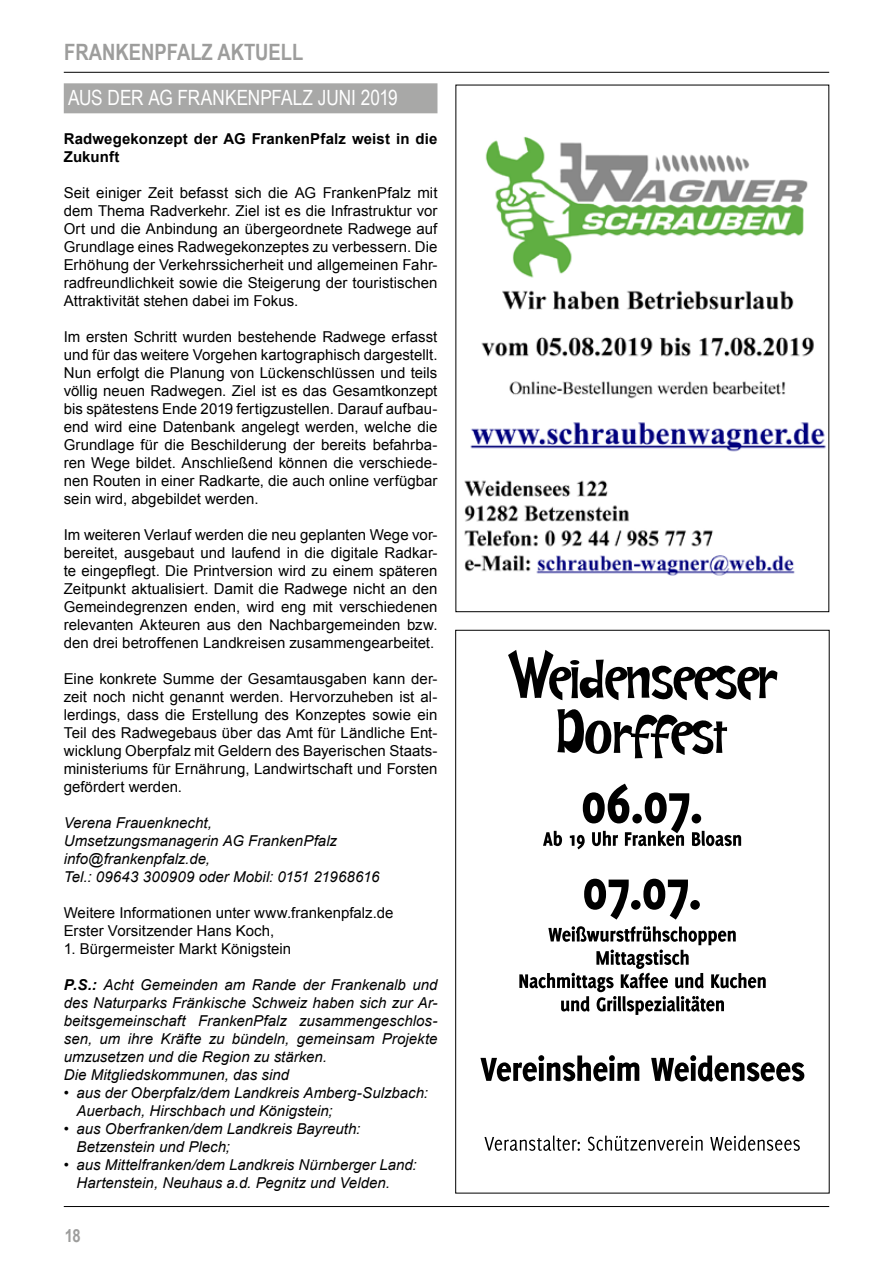
<style>
.page{position:relative;width:893px;height:1263px;background:#fff}
.page>*{position:absolute;margin:0;border:0;box-sizing:border-box;transform-origin:0 0}
.t1{font:700 22.5px "Arial Narrow";color:#9d9d9c}
.t2{font:21px "Arial Narrow";letter-spacing:-.005em;color:#fff}
.t3{font:700 18px "Arial Narrow";color:#9d9d9c}
.t4{font:15px/18px "Arial";letter-spacing:.005em;color:#000;text-align:justify}
.t5{font:italic 15px/18px "Arial";color:#000}
.t6{font:700 15px/18px "Arial";letter-spacing:.01em;color:#000}
.s1{font-weight:700}
</style>
<div class="page">
<hr style="left:64px;top:72px;width:765px;height:1px;background:#000">
<hr style="left:64px;top:1206px;width:765px;height:1px;background:#000">
<div style="left:64px;top:83px;width:373px;height:30px;background:#a8a8a7"></div>
<img style="left:464px;top:137px;width:362px;height:439px">
<svg style="left:484px;top:1135px;width:316px;height:16px"></svg>
<svg style="left:480px;top:1055px;width:325px;height:26px"></svg>
<svg style="left:519px;top:926px;width:247px;height:89px"></svg>
<svg style="left:584px;top:879px;width:116px;height:40px"></svg>
<svg style="left:543px;top:784px;width:198px;height:65px"></svg>
<svg style="left:508px;top:650px;width:269px;height:108px"></svg>
<h1 class="t1" style="left:64px;top:35px;width:241px">FRANKENPFALZ AKTUELL</h1>
<h2 class="t2" style="left:68px;top:82px;width:331px">AUS DER AG FRANKENPFALZ JUNI 2019</h2>
<p class="t6" style="left:64px;top:130px;width:375px">Radwegekonzept der AG FrankenPfalz weist in die<br>Zukunft</p>
<p class="t4" style="left:64px;top:184px;width:375px">Seit einiger Zeit befasst sich die AG FrankenPfalz mit dem Thema Radverkehr. Ziel ist es die Infrastruktur vor Ort und die Anbindung an übergeordnete Radwege auf Grundlage eines Radwegekonzeptes zu verbessern. Die Erhöhung der Verkehrssicherheit und allgemeinen Fahr&shy;radfreundlichkeit sowie die Steigerung der touristischen Attraktivität stehen dabei im Fokus.</p>
<p class="t4" style="left:64px;top:328px;width:375px">Im ersten Schritt wurden bestehende Radwege erfasst und für das weitere Vorgehen kartographisch dargestellt.<br>Nun erfolgt die Planung von Lückenschlüssen und teils völlig neuen Radwegen. Ziel ist es das Gesamtkonzept bis spätestens Ende 2019 fertigzustellen. Darauf aufbau&shy;end wird eine Datenbank angelegt werden, welche die Grundlage für die Beschilderung der bereits befahrba&shy;ren Wege bildet. Anschließend können die verschiede&shy;nen Routen in einer Radkarte, die auch online verfügbar sein wird, abgebildet werden.</p>
<p class="t4" style="left:64px;top:526px;width:375px">Im weiteren Verlauf werden die neu geplanten Wege vor&shy;bereitet, ausgebaut und laufend in die digitale Radkar&shy;te eingepflegt. Die Printversion wird zu einem späteren Zeitpunkt aktualisiert. Damit die Radwege nicht an den Gemeindegrenzen enden, wird eng mit verschiedenen relevanten Akteuren aus den Nachbargemeinden bzw. den drei betroffenen Landkreisen zusammengearbeitet.</p>
<p class="t4" style="left:64px;top:670px;width:375px">Eine konkrete Summe der Gesamtausgaben kann der&shy;zeit noch nicht genannt werden. Hervorzuheben ist al&shy;lerdings, dass die Erstellung des Konzeptes sowie ein Teil des Radwegebaus über das Amt für Ländliche Ent&shy;wicklung Oberpfalz mit Geldern des Bayerischen Staats&shy;ministeriums für Ernährung, Landwirtschaft und Forsten gefördert werden.</p>
<p class="t5" style="left:64px;top:814px;width:317px">Verena Frauenknecht,<br>Umsetzungsmanagerin AG FrankenPfalz info@frankenpfalz.de,<br>Tel.: 09643 300909 oder Mobil: 0151 21968616</p>
<p class="t4" style="left:64px;top:904px;width:331px">Weitere Informationen unter www.frankenpfalz.de<br>Erster Vorsitzender Hans Koch,</p>
<p class="t4" style="left:64px;top:940px;width:229px">1. Bürgermeister Markt Königstein</p>
<p class="t5" style="left:64px;top:976px;width:375px"><span class="s1">P.S.:</span> Acht Gemeinden am Rande der Frankenalb und des Naturparks Fränkische Schweiz haben sich zur Ar&shy;beitsgemeinschaft FrankenPfalz zusammengeschlos&shy;sen, um ihre Kräfte zu bündeln, gemeinsam Projekte umzusetzen und die Region zu stärken.<br>Die Mitgliedskommunen, das sind</p>
<p class="t5" style="left:77px;top:1084px;width:353px;text-indent:-13px">• aus der Oberpfalz/dem Landkreis Amberg-Sulzbach:<br>Auerbach, Hirschbach und Königstein;</p>
<p class="t5" style="left:77px;top:1120px;width:285px;text-indent:-13px">• aus Oberfranken/dem Landkreis Bayreuth:<br>Betzenstein und Plech;</p>
<p class="t5" style="left:77px;top:1156px;width:342px;text-indent:-13px">• aus Mittelfranken/dem Landkreis Nürnberger Land:<br>Hartenstein, Neuhaus a.d. Pegnitz und Velden.</p>
<p class="t3" style="left:65px;top:1222px;width:17px">18</p>
</div>
